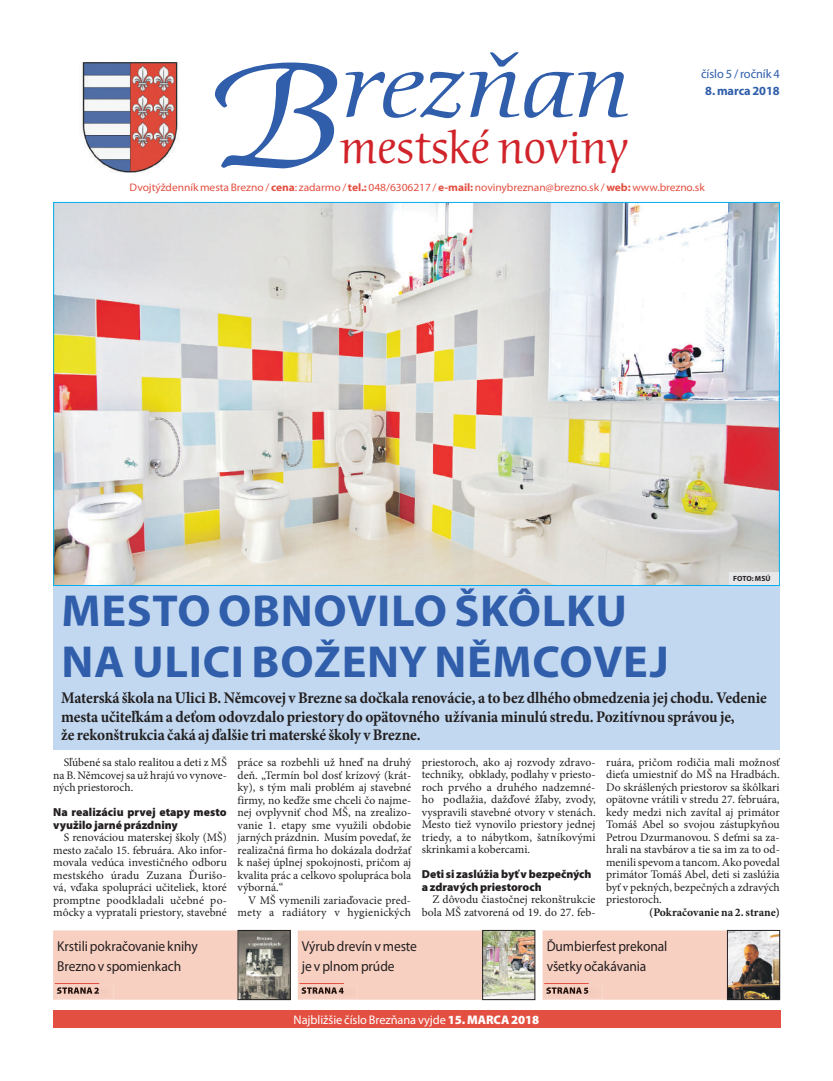
<style>
.page{position:relative;width:833px;height:1081px;background:#fff}
.page>*{position:absolute;margin:0;border:0;box-sizing:border-box;transform-origin:0 0}
.t1{font:italic 142.25px "Cerigo Swa Itc TEE";color:#305eab;scale:1.19 1}
.t2{font:italic 87.25px "Cerigo Swa Itc TEE";letter-spacing:-.005em;color:#305eab;scale:1.19 1}
.t3{font:45.12px "Cerigo Swa Itc TEE";letter-spacing:-.005em;color:#d1232a}
.t4{font:700 45px/51.2px "Myriad Pro";letter-spacing:.015em;color:#305eab}
.t5{font:700 16.25px/18.8px "Minion Pro";letter-spacing:-.005em;color:#231f20;scale:.94 1}
.t6{font:14.38px/19.5px "Myriad Pro";letter-spacing:-.005em;color:#231f20;scale:.94 1}
.t7{font:12.5px "Myriad Pro";letter-spacing:-.005em;color:#fff}
.t8{font:12.5px "Myriad Pro";letter-spacing:-.005em;color:#305eab}
.t9{font:700 12.5px "Myriad Pro";letter-spacing:-.005em;color:#305eab}
.t10{font:11.62px/12.5px "Minion Pro";color:#231f20;text-align:justify}
.t11{font:900 11.62px/12.5px "Myriad Pro";color:#231f20}
.t12{font:700 11.62px "Minion Pro";color:#231f20}
.t13{font:10.88px "Myriad Pro";letter-spacing:-.005em;color:#e34f41;scale:1.05 1}
.t14{font:700 7.5px "Myriad Pro";letter-spacing:.015em;color:#231f20}
.s1{font-weight:700}
.s2{font-weight:900}
</style>
<div class="page">
<img style="left:82px;top:62px;width:97px;height:110px">
<div style="left:298px;top:930px;width:184px;height:70px;background:#f8d0c2"></div>
<div style="left:53px;top:930px;width:185px;height:70px;background:#f8d0c2"></div>
<div style="left:542px;top:930px;width:185px;height:70px;background:#f8d0c2"></div>
<img style="left:484px;top:932px;width:49px;height:66px">
<div style="left:482px;top:930px;width:53px;height:70px;border:1px solid #231f20"></div>
<img style="left:240px;top:932px;width:48px;height:66px">
<div style="left:238px;top:930px;width:52px;height:70px;border:1px solid #231f20"></div>
<img style="left:729px;top:932px;width:49px;height:66px">
<div style="left:727px;top:930px;width:53px;height:70px;border:1px solid #231f20"></div>
<img style="left:55px;top:204px;width:723px;height:380px">
<div style="left:53px;top:586px;width:727px;height:163px;background:#c1d8f0"></div>
<div style="left:53px;top:1010px;width:728px;height:18px;background:#e34f41"></div>
<div style="left:729px;top:572px;width:50px;height:13px;background:#e6e7e9"></div>
<img style="left:303px;top:985px;width:55px;height:14px">
<img style="left:303px;top:987px;width:41px;height:7px">
<hr style="left:299px;top:983px;width:45px;height:1px;background:#e34f41">
<img style="left:58px;top:985px;width:55px;height:14px">
<img style="left:58px;top:987px;width:41px;height:7px">
<hr style="left:55px;top:983px;width:44px;height:1px;background:#e34f41">
<img style="left:548px;top:985px;width:54px;height:14px">
<img style="left:548px;top:987px;width:40px;height:7px">
<hr style="left:544px;top:983px;width:44px;height:1px;background:#e34f41">
<h2 class="t2" style="left:341px;top:37px;width:245px">rezňan</h2>
<h3 class="t3" style="left:340px;top:122px;width:290px">mestské noviny</h3>
<h1 class="t1" style="left:210px;top:36px;width:115px">B</h1>
<p class="t8" style="left:701px;top:66px;width:80px">číslo 5 / ročník 4</p>
<p class="t9" style="left:705px;top:83px;width:76px">8. marca 2018</p>
<p class="t13" style="left:130px;top:181px;width:549px">Dvojtýždenník mesta Brezno /<span class="s1">cena</span>: zadarmo / <span class="s1">tel.:</span> 048/6306217 / <span class="s1">e-mail:</span> novinybreznan@brezno.sk / <span class="s1">web:</span> www.brezno.sk</p>
<h3 class="t4" style="left:61px;top:584px;width:609px">MESTO OBNOVILO ŠKÔLKU<br>NA ULICI BOŽENY NĚMCOVEJ</h3>
<p class="t14" style="left:733px;top:573px;width:39px">FOTO: MSÚ</p>
<p class="t5" style="left:61px;top:688px;width:752px">Materská škola na Ulici B. Němcovej v Brezne sa dočkala renovácie, a to bez dlhého obmedzenia jej chodu. Vedenie mesta učiteľkám a deťom odovzdalo priestory do opätovného užívania minulú stredu. Pozitívnou správou je,<br>že rekonštrukcia čaká aj ďalšie tri materské školy v Brezne.</p>
<p class="t10" style="left:53px;top:756px;width:175px;text-indent:11px">Sľúbené sa stalo realitou a deti z MŠ na B. Němcovej sa už hrajú vo vynove&shy;ných priestoroch.</p>
<p class="t11" style="left:53px;top:806px;width:175px">Na realizáciu prvej etapy mesto využilo jarné prázdniny</p>
<p class="t10" style="left:53px;top:831px;width:175px;text-indent:11px">S renováciou materskej školy (MŠ) mesto začalo 15. februára. Ako infor&shy;movala vedúca investičného odboru mestského úradu Zuzana Ďurišo&shy;vá, vďaka spolupráci učiteliek, ktoré promptne poodkladali učebné po&shy;môcky a vypratali priestory, stavebné</p>
<p class="t10" style="left:237px;top:756px;width:175px">práce sa rozbehli už hneď na druhý deň. „Termín bol dosť krízový (krát&shy;ky), s tým mali problém aj stavebné firmy, no keďže sme chceli čo najme&shy;nej ovplyvniť chod MŠ, na zrealizo&shy;vanie 1. etapy sme využili obdobie jarných prázdnin. Musím povedať, že realizačná firma ho dokázala dodržať k našej úplnej spokojnosti, pričom aj kvalita prác a celkovo spolupráca bola výborná.“</p>
<p class="t10" style="left:237px;top:893px;width:175px;text-align:right">V MŠ vymenili zariaďovacie pred&shy;mety a radiátory v hygienických</p>
<p class="t10" style="left:422px;top:756px;width:175px">priestoroch, ako aj rozvody zdravo&shy;techniky, obklady, podlahy v priesto&shy;roch prvého a druhého nadzemné&shy;ho podlažia, dažďové žľaby, zvody, vyspravili stavebné otvory v stenách.<br>Mesto tiež vynovilo priestory jednej triedy, a to nábytkom, šatníkovými skrinkami a kobercami.</p>
<p class="t11" style="left:422px;top:868px;width:171px">Deti si zaslúžia byť v bezpečných a zdravých priestoroch</p>
<p class="t10" style="left:422px;top:893px;width:175px;text-align:right">Z dôvodu čiastočnej rekonštrukcie bola MŠ zatvorená od 19. do 27. feb-</p>
<p class="t10" style="left:606px;top:756px;width:175px">ruára, pričom rodičia mali možnosť dieťa umiestniť do MŠ na Hradbách.<br>Do skrášlených priestorov sa škôlkari opätovne vrátili v stredu 27. februára, kedy medzi nich zavítal aj primátor Tomáš Abel so svojou zástupkyňou Petrou Dzurmanovou. S deťmi sa za&shy;hrali na stavbárov a tie sa im za to od&shy;menili spevom a tancom. Ako povedal primátor Tomáš Abel, deti si zaslúžia byť v pekných, bezpečných a zdravých priestoroch.</p>
<p class="t12" style="left:649px;top:904px;width:132px">(Pokračovanie na 2. strane)</p>
<p class="t6" style="left:57px;top:936px;width:151px">Krstili pokračovanie knihy<br>Brezno v spomienkach</p>
<p class="t6" style="left:546px;top:936px;width:130px">Ďumbierfest prekonal všetky očakávania</p>
<p class="t6" style="left:302px;top:936px;width:124px">Výrub drevín v meste je v plnom prúde</p>
<p class="t7" style="left:294px;top:1011px;width:247px">Najbližšie číslo Brezňana vyjde <span class="s2">15. MARCA 2018</span></p>
</div>
